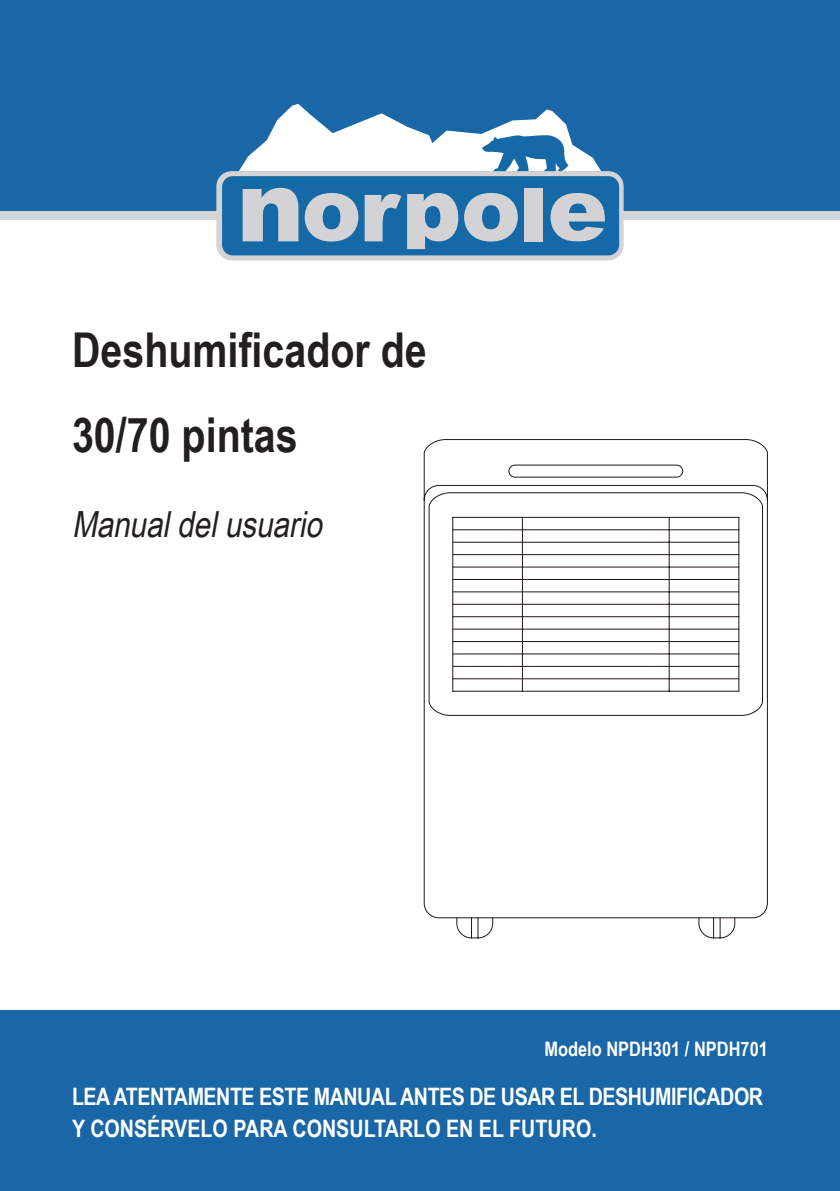
<style>
.page{position:relative;width:840px;height:1191px;background:#fff}
.page>*{position:absolute;margin:0;border:0;box-sizing:border-box;transform-origin:0 0}
.t1{font:700 48px/85.2px "Arial Narrow";color:#231f20}
.t2{font:italic 36px "Arial Narrow";color:#231f20}
.t3{font:700 24px/32.2px "Arial Narrow";letter-spacing:-.02em;color:#fff}
.t4{font:700 20px "Arial Narrow";color:#fff}
</style>
<div class="page">
<div style="left:0;top:0;width:839px;height:215px;background:#1a67a7"></div>
<div style="left:0;top:1011px;width:839px;height:180px;background:#1a67a7"></div>
<div style="left:0;top:211px;width:839px;height:9px;background:#d3d6d8"></div>
<div style="left:216px;top:171px;width:407px;height:89px;background:#d3d3d6;border-radius:15px"></div>
<div style="left:222px;top:176px;width:396px;height:79px;background:#1669a7;border-radius:11px"></div>
<svg style="left:242px;top:188px;width:56px;height:53px"></svg>
<svg style="left:464px;top:193px;width:53px;height:48px"></svg>
<svg style="left:364px;top:194px;width:37px;height:47px"></svg>
<svg style="left:407px;top:193px;width:51px;height:56px"></svg>
<div style="left:524px;top:188px;width:18px;height:53px;background:#d3d3d6"></div>
<svg style="left:550px;top:193px;width:54px;height:48px"></svg>
<svg style="left:304px;top:193px;width:54px;height:48px"></svg>
<svg style="left:239px;top:104px;width:361px;height:67px"></svg>
<svg style="left:423px;top:439px;width:345px;height:479px"></svg>
<svg style="left:428px;top:492px;width:335px;height:224px"></svg>
<hr style="left:452px;top:517px;width:286px;height:1px;background:#221914">
<hr style="left:521px;top:517px;width:1px;height:174px;background:#221914">
<hr style="left:668px;top:517px;width:1px;height:174px;background:#221914">
<hr style="left:452px;top:529px;width:286px;height:1px;background:#221914">
<hr style="left:452px;top:542px;width:286px;height:1px;background:#221914">
<hr style="left:452px;top:554px;width:286px;height:1px;background:#221914">
<hr style="left:452px;top:566px;width:286px;height:1px;background:#221914">
<hr style="left:452px;top:579px;width:286px;height:1px;background:#221914">
<hr style="left:452px;top:591px;width:286px;height:1px;background:#221914">
<hr style="left:452px;top:604px;width:286px;height:1px;background:#221914">
<hr style="left:452px;top:616px;width:286px;height:1px;background:#221914">
<hr style="left:452px;top:628px;width:286px;height:1px;background:#221914">
<hr style="left:452px;top:641px;width:286px;height:1px;background:#221914">
<hr style="left:452px;top:653px;width:286px;height:1px;background:#221914">
<hr style="left:452px;top:666px;width:286px;height:1px;background:#221914">
<hr style="left:452px;top:678px;width:286px;height:1px;background:#221914">
<hr style="left:452px;top:690px;width:286px;height:1px;background:#221914">
<div style="left:508px;top:464px;width:174px;height:13px;border:1px solid #221914;border-radius:6px"></div>
<hr style="left:452px;top:517px;width:1px;height:174px;background:#221914">
<hr style="left:738px;top:517px;width:1px;height:174px;background:#221914">
<svg style="left:455px;top:917px;width:280px;height:22px"></svg>
<h1 class="t1" style="left:72px;top:305px;width:356px">Deshumificador de<br>30/70 pintas</h1>
<h2 class="t2" style="left:72px;top:498px;width:260px">Manualdelusuario</h2>
<p class="t4" style="left:544px;top:1034px;width:225px">Modelo NPDH301 / NPDH701</p>
<p class="t3" style="left:72px;top:1078px;width:692px">LEA ATENTAMENTE ESTE MANUAL ANTES DE USAR EL DESHUMIFICADOR<br>Y CONSÉRVELO PARA CONSULTARLO EN EL FUTURO.</p>
</div>
